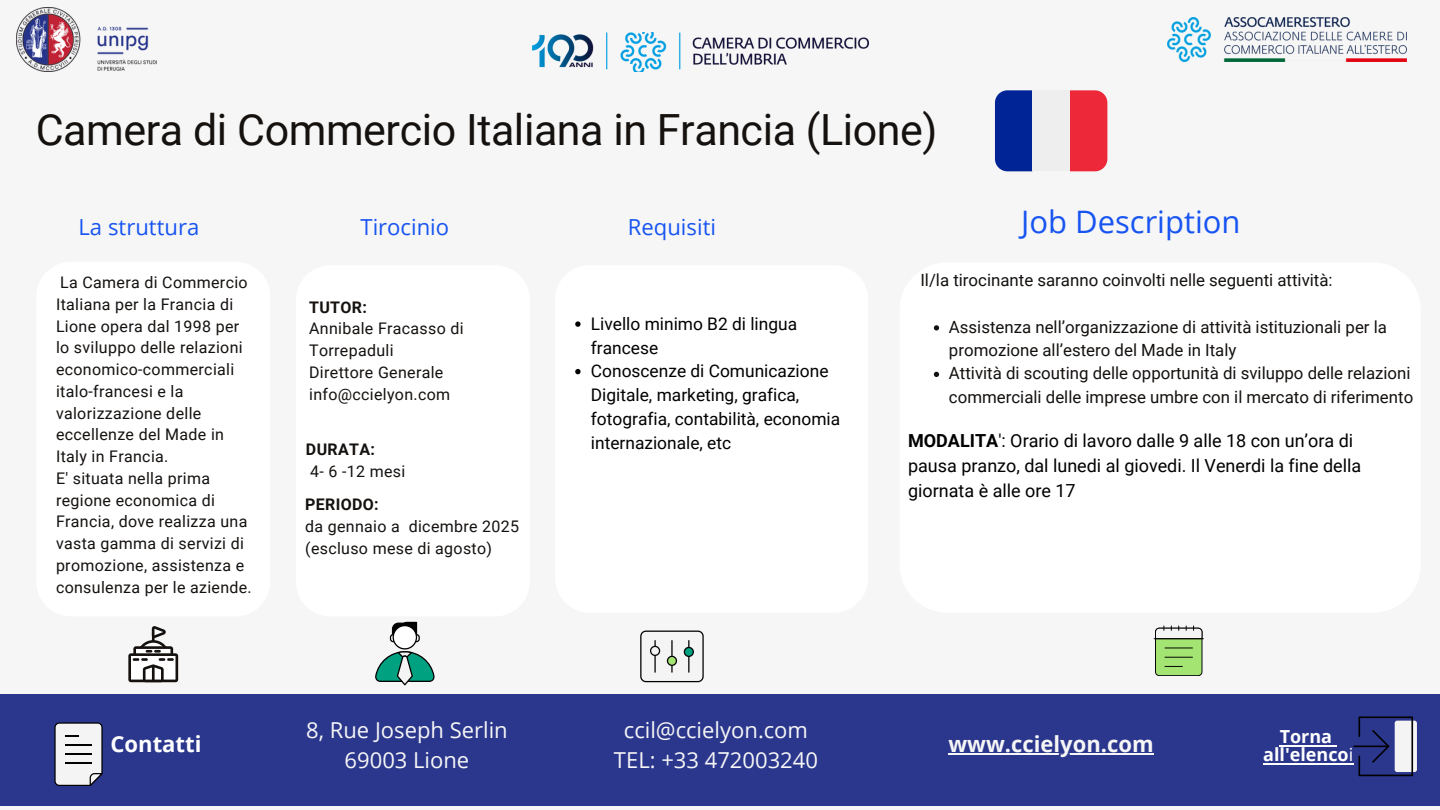
<style>
.page{position:relative;width:1440px;height:810px;background:#f6f6f6}
.page>*{position:absolute;margin:0;border:0;box-sizing:border-box;transform-origin:0 0}
.t1{font:43px "Roboto";letter-spacing:-.01em;color:#14110f}
.t2{font:31px "Open Sans";color:#1754f1}
.t3{font:22.1px "Open Sans";color:#1754f1}
.t4{font:700 22.1px "Open Sans";color:#fff}
.t5{font:22px/30.8px "Open Sans";color:#f6f6f6;text-align:center}
.t6{font:700 22px "Open Sans";color:#f6f6f6}
.t7{font:18px/24.8px "Roboto";color:#000}
.t8{font:700 18px/18px "Open Sans";color:#fff;text-align:center}
.t9{font:17.4px/23.7px "Roboto";color:#000}
.t10{font:16.8px/23.2px "Roboto";color:#14110f}
.t11{font:16px/21.8px "Roboto";letter-spacing:.02em;color:#14110f}
.t12{font:700 16px "Roboto";letter-spacing:.02em;color:#14110f}
.s1{font-weight:700}
.s2{font-weight:400}
</style>
<div class="page">
<div style="left:36px;top:262px;width:234px;height:354px;background:#fff;border-radius:34px"></div>
<div style="left:900px;top:262px;width:521px;height:351px;background:#fff;border-radius:47px"></div>
<div style="left:555px;top:265px;width:313px;height:348px;background:#fff;border-radius:34px"></div>
<div style="left:296px;top:265px;width:234px;height:351px;background:#fff;border-radius:34px"></div>
<div style="left:1px;top:694px;width:1439px;height:112px;background:#2b378d"></div>
<svg style="left:375px;top:622px;width:60px;height:63px"></svg>
<svg style="left:128px;top:626px;width:50px;height:56px"></svg>
<svg style="left:640px;top:631px;width:64px;height:51px"></svg>
<hr style="left:1154px;top:638px;width:50px;height:1px;background:#000">
<svg style="left:1155px;top:626px;width:47px;height:50px"></svg>
<svg style="left:54px;top:722px;width:48px;height:64px;background:#c8c9cc"></svg>
<img style="left:1168px;top:18px;width:239px;height:43px">
<img style="left:17px;top:8px;width:139px;height:63px">
<div style="left:1070px;top:90px;width:37px;height:81px;background:#ed2939"></div>
<div style="left:995px;top:90px;width:37px;height:81px;background:#002495"></div>
<div style="left:1032px;top:90px;width:38px;height:81px;background:#eee"></div>
<svg style="left:575px;top:321px;width:6px;height:6px"></svg>
<svg style="left:575px;top:369px;width:6px;height:5px"></svg>
<div style="left:1395px;top:721px;width:22px;height:51px;background:linear-gradient(to bottom,#e9e9e9,#e9e9e9);border-radius:2px"></div>
<hr style="left:1353px;top:746px;width:36px;height:1px;background:#000">
<svg style="left:1359px;top:716px;width:54px;height:60px"></svg>
<hr style="left:1280px;top:745px;width:52px;height:1px;background:#fff">
<hr style="left:1263px;top:763px;width:86px;height:1px;background:#fff">
<svg style="left:934px;top:325px;width:5px;height:6px"></svg>
<svg style="left:934px;top:372px;width:5px;height:5px"></svg>
<hr style="left:948px;top:754px;width:206px;height:1px;background:#f6f6f6">
<img style="left:532px;top:32px;width:336px;height:39px">
<h1 class="t1" style="left:36px;top:105px;width:903px">Camera di Commercio Italiana in Francia (Lione)</h1>
<p class="t3" style="left:79px;top:212px;width:122px">La struttura</p>
<p class="t3" style="left:360px;top:212px;width:90px">Tirocinio</p>
<p class="t3" style="left:628px;top:212px;width:90px">Requisiti</p>
<p class="t2" style="left:1021px;top:200px;width:221px">Job Description</p>
<p class="t11" style="left:56px;top:272px;width:193px">La Camera di Commercio<br>Italiana per la Francia di<br>Lione opera dal 1998 per lo sviluppo delle relazioni economico-commerciali italo-francesi e la valorizzazione delle eccellenze del Made in<br>Italy in Francia.</p>
<h4 class="t11" style="left:56px;top:468px;width:197px">E' situata nella prima regione economica di<br>Francia, dove realizza una vasta gamma di servizi di promozione, assistenza e consulenza per le aziende.</h4>
<p class="t4" style="left:110px;top:728px;width:93px">Contatti</p>
<h4 class="t12" style="left:309px;top:298px;width:59px">TUTOR:</h4>
<h4 class="t11" style="left:309px;top:318px;width:156px">Annibale Fracasso di<br>Torrepaduli</h4>
<h2 class="t11" style="left:309px;top:361px;width:136px">Direttore Generale</h2>
<p class="t11" style="left:309px;top:383px;width:143px">info@ccielyon.com</p>
<p class="t12" style="left:306px;top:440px;width:70px">DURATA:</p>
<p class="t11" style="left:310px;top:460px;width:97px">4- 6 -12 mesi</p>
<p class="t12" style="left:305px;top:495px;width:75px">PERIODO:</p>
<p class="t11" style="left:305px;top:516px;width:215px">da gennaio a dicembre 2025</p>
<p class="t11" style="left:305px;top:537px;width:188px">(escluso mese di agosto)</p>
<p class="t9" style="left:591px;top:312px;width:208px">Livello minimo B2 di lingua francese</p>
<p class="t9" style="left:591px;top:360px;width:251px">Conoscenze di Comunicazione<br>Digitale, marketing, grafica, fotografia, contabilità, economia internazionale, etc</p>
<p class="t5" style="left:306px;top:714px;width:203px">8, Rue Joseph Serlin<br>69003 Lione</p>
<p class="t5" style="left:614px;top:714px;width:206px">ccil@ccielyon.com<br>TEL: +33 472003240</p>
<p class="t10" style="left:920px;top:269px;width:414px">Il/la tirocinante saranno coinvolti nelle seguenti attività:</p>
<p class="t10" style="left:949px;top:315px;width:440px">Assistenza nell’organizzazione di attività istituzionali per la promozione all’estero del Made in Italy</p>
<p class="t10" style="left:949px;top:362px;width:466px">Attività di scouting delle opportunità di sviluppo delle relazioni commerciali delle imprese umbre con il mercato di riferimento</p>
<p class="t7" style="left:908px;top:428px;width:455px"><span class="s1">MODALITA</span>': Orario di lavoro dalle 9 alle 18 con un’ora di pausa pranzo, dal lunedi al giovedi. Il Venerdi la fine della giornata è alle ore 17</p>
<h5 class="t6" style="left:948px;top:729px;width:207px">www.ccielyon.com</h5>
<p class="t8" style="left:1263px;top:727px;width:92px">Torna all'elenco<span class="s2">i</span></p>
</div>
